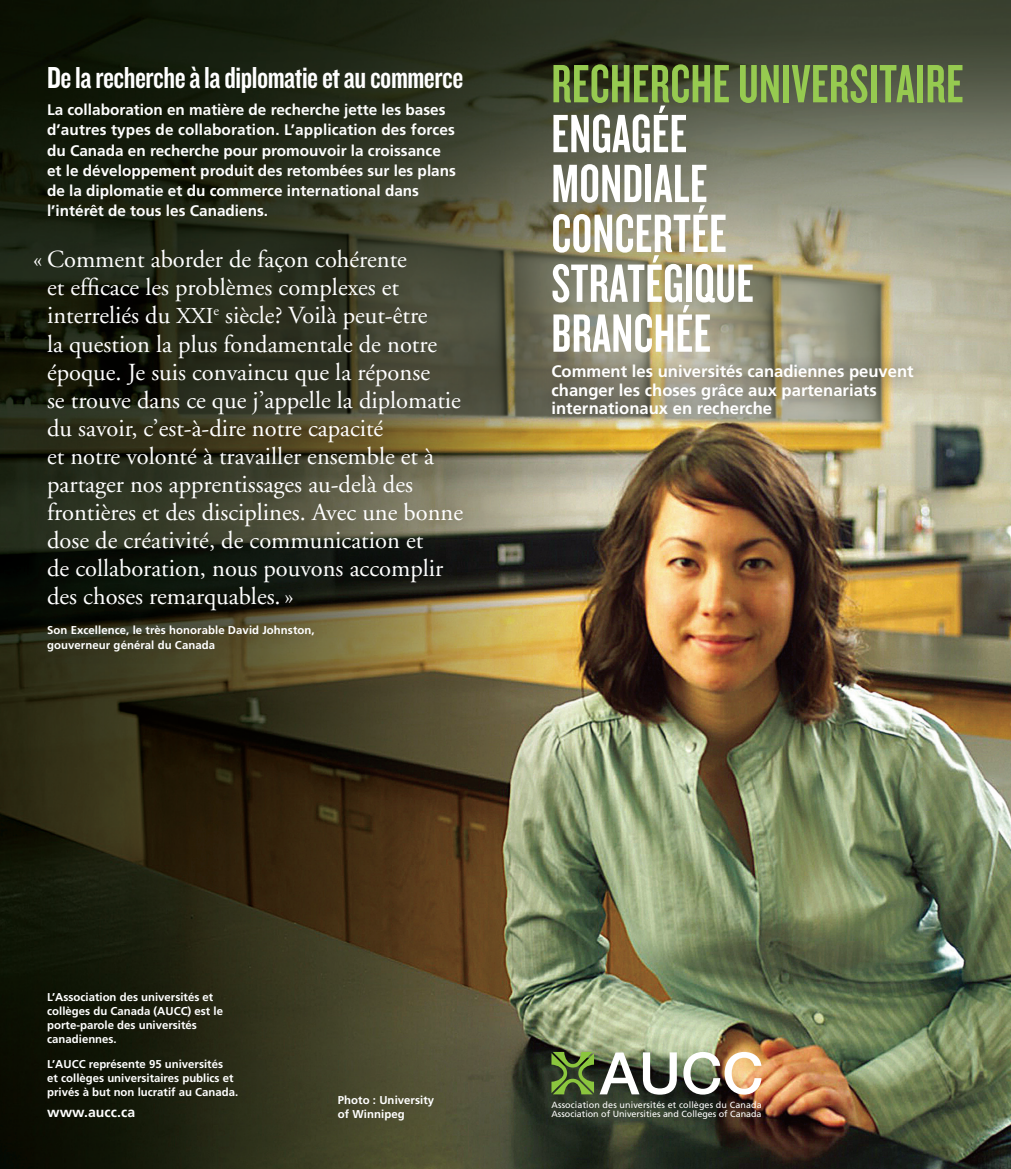
<style>
.page{position:relative;width:1011px;height:1169px;background:#fff}
.page>*{position:absolute;margin:0;border:0;box-sizing:border-box;transform-origin:0 0}
.t1{font:56px "Knockout HTF48 Featherweight";letter-spacing:.01em;color:#fff;scale:.96 1}
.t2{font:56px "Knockout HTF48 Featherweight";letter-spacing:.01em;color:#96ca50;scale:.96 1}
.t3{font:31.5px "Knockout HTF49 Liteweight";letter-spacing:-.015em;color:#fff}
.Text{font:24.5px/28px "Adobe Garamond";color:#fff}
.Text-2{font:700 16.62px/18.4px "Frutiger LT Std";color:#fff}
.Text-3{font:700 15.4px/20.1px "Frutiger LT Std";color:#fff}
.Photo_caption{font:700 14px "Frutiger";letter-spacing:.005em;color:#fff}
.text_-_white{font:700 11.38px/14px "Frutiger LT Std";color:#fff}
.Photo_caption-2{font:700 11.38px/14.9px "Frutiger";letter-spacing:.005em;color:#fff}
.t4{font:8.92px "Frutiger";color:#fff}
.s1{font-size:22.75px}
</style>
<div class="page">
<img style="left:0;top:0;width:1011px;height:1169px">
<div style="left:18px;top:233px;width:461px;height:435px;background:#231f20;opacity:.3"></div>
<img style="left:683px;top:1052px;width:78px;height:42px">
<svg style="left:551px;top:1052px;width:126px;height:42px"></svg>
<div style="left:535px;top:348px;width:394px;height:83px;background:#231f20;opacity:.75"></div>
<svg style="left:1007px;top:1165px;width:4px;height:4px"></svg>
<p class="t3" style="left:47px;top:62px;width:418px">De la recherche à la diplomatie et au commerce</p>
<p class="Text-3" style="left:47px;top:100px;width:410px">La collaboration en matière de recherche jette les bases d’autres types de collaboration. L’application des forces du Canada en recherche pour promouvoir la croissance et le développement produit des retombées sur les plans de la diplomatie et du commerce international dans l’intérêt de tous les Canadiens.</p>
<p class="Text" style="left:47px;top:246px;width:417px;text-indent:-14px">« Comment aborder de façon cohérente<br>et efficace les problèmes complexes et interreliés du <span class="s1">XXI</span><sup>e</sup> siècle? Voilà peut-être<br>la question la plus fondamentale de notre époque. Je suis convaincu que la réponse<br>se trouve dans ce que j’appelle la diplomatie du savoir, c’est-à-dire notre capacité<br>et notre volonté à travailler ensemble et à partager nos apprentissages au-delà des frontières et des disciplines. Avec une bonne dose de créativité, de communication et<br>de collaboration, nous pouvons accomplir des choses remarquables. »</p>
<p class="Photo_caption-2" style="left:47px;top:623px;width:269px">Son Excellence, le très honorable David Johnston, gouverneur général du Canada</p>
<p class="t2" style="left:551px;top:56px;width:431px">RECHERCHE UNIVERSITAIRE</p>
<p class="t1" style="left:551px;top:106px;width:143px">ENGAGÉE</p>
<p class="t1" style="left:551px;top:155px;width:164px">MONDIALE</p>
<p class="t1" style="left:551px;top:205px;width:184px">CONCERTÉE</p>
<p class="t1" style="left:551px;top:255px;width:212px">STRATÉGIQUE</p>
<p class="t1" style="left:551px;top:305px;width:168px">BRANCHÉE</p>
<p class="Text-2" style="left:551px;top:362px;width:364px">Comment les universités canadiennes peuvent changer les choses grâce aux partenariats internationaux en recherche</p>
<p class="text_-_white" style="left:47px;top:990px;width:177px">L’Association des universités et collèges du Canada (AUCC) est le porte-parole des universités canadiennes.</p>
<p class="text_-_white" style="left:47px;top:1057px;width:192px">L’AUCC représente 95 universités<br>et collèges universitaires publics et privés à but non lucratif au Canada.</p>
<p class="Photo_caption-2" style="left:338px;top:1093px;width:98px;line-height:14px">Photo : University of Winnipeg</p>
<p class="t4" style="left:551px;top:1099px;width:212px">Association des universités et collèges du Canada</p>
<p class="Photo_caption" style="left:47px;top:1104px;width:89px">www.aucc.ca</p>
<p class="t4" style="left:551px;top:1109px;width:212px">Association of Universities and Colleges of Canada</p>
</div>
